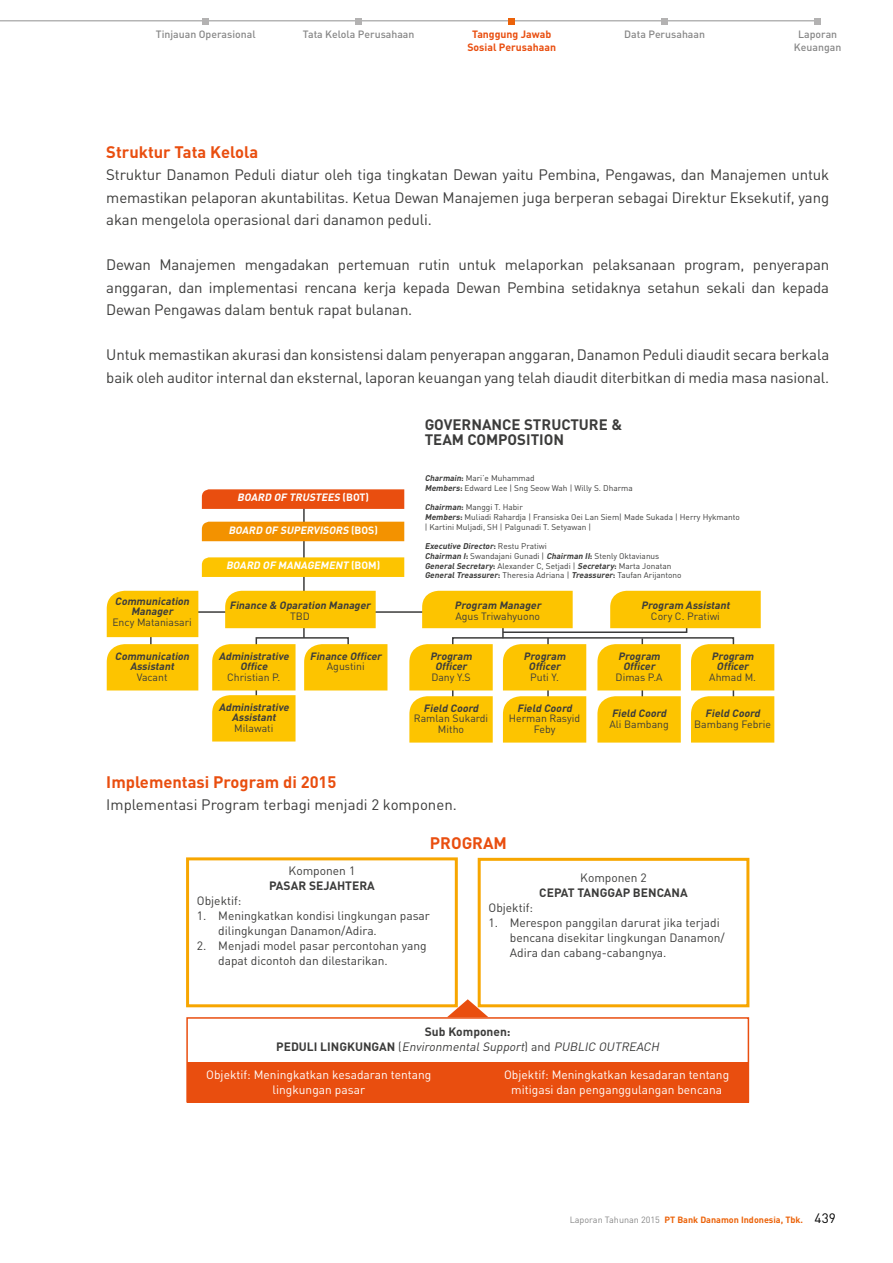
<style>
.page{position:relative;width:893px;height:1263px;background:#fff}
.page>*{position:absolute;margin:0;border:0;box-sizing:border-box;transform-origin:0 0}
.t1{font:700 16.5px "DIN Pro";color:#e94e0f}
.t2{font:15px/22.5px "DIN Pro";letter-spacing:-.01em;color:#3c3c3b;text-align:justify}
.t3{font:700 15px/15px "DIN Pro";color:#3c3c3b}
.t4{font:12px/15px "DIN Pro";color:#3c3c3b}
.t5{font:12px/15px "DIN Pro";color:#fff;text-align:center}
.t6{font:italic 12px/15px "DIN Pro";color:#3c3c3b;text-align:center}
.t7{font:700 12px "DIN Pro";color:#3c3c3b}
.t8{font:italic 700 10.5px/10.5px "DIN Pro";color:#3c3c3b;text-align:center}
.t9{font:10.5px/10.5px "DIN Pro";color:#3c3c3b;text-align:center}
.t10{font:500 10.5px/12.6px "DIN Pro";color:#878787;text-align:center}
.t11{font:italic 700 10.5px "DIN Pro";color:#fff}
.t12{font:700 10.5px/12.6px "DIN Pro";color:#e94e0f;text-align:center}
.t13{font:700 9px "DIN Pro";color:#eb6209}
.t14{font:8.25px/9.8px "DIN Pro";color:#3c3c3b}
.s1{font-style:normal}
.s2{font-weight:700;font-style:italic}
.s3{font-weight:700}
.s4{font-weight:700;font-style:normal}
.s5{font-weight:400;color:#878787}
.s6{font-weight:400;font-size:13.5px;color:#000}
</style>
<div class="page">
<hr style="left:0;top:21px;width:816px;height:1px;background:#909090">
<svg style="left:203px;top:18px;width:6px;height:6px"></svg>
<svg style="left:356px;top:18px;width:6px;height:6px"></svg>
<svg style="left:509px;top:18px;width:6px;height:6px"></svg>
<svg style="left:662px;top:18px;width:6px;height:6px"></svg>
<svg style="left:815px;top:18px;width:6px;height:6px"></svg>
<hr style="left:303px;top:500px;width:2px;height:138px;background:#3c3c3b">
<svg style="left:202px;top:489px;width:202px;height:20px;background:#e95214"></svg>
<div style="left:202px;top:522px;width:202px;height:19px;background:#f39200"></div>
<svg style="left:202px;top:557px;width:202px;height:20px;background:#fcc506"></svg>
<svg style="left:107px;top:591px;width:667px;height:152px"></svg>
<div style="left:186px;top:1017px;width:563px;height:85px;border:2px solid #e94e0f"></div>
<div style="left:186px;top:857px;width:272px;height:150px;border:3px solid #f7a600"></div>
<div style="left:478px;top:858px;width:271px;height:149px;border:3px solid #f7a600"></div>
<div style="left:187px;top:1062px;width:561px;height:41px;background:#e94e0f"></div>
<svg style="left:447px;top:999px;width:41px;height:18px"></svg>
<p class="t10" style="left:156px;top:28px;width:101px">Tinjauan Operasional</p>
<p class="t10" style="left:303px;top:28px;width:113px">Tata Kelola Perusahaan</p>
<p class="t12" style="left:467px;top:28px;width:90px">Tanggung Jawab<br>Sosial Perusahaan</p>
<p class="t10" style="left:624px;top:28px;width:82px">Data Perusahaan</p>
<p class="t10" style="left:794px;top:28px;width:49px">Laporan<br>Keuangan</p>
<p class="t1" style="left:106px;top:140px;width:154px">Struktur Tata Kelola</p>
<p class="t2" style="left:106px;top:163px;width:724px">Struktur Danamon Peduli diatur oleh tiga tingkatan Dewan yaitu Pembina, Pengawas, dan Manajemen untuk memastikan pelaporan akuntabilitas. Ketua Dewan Manajemen juga berperan sebagai Direktur Eksekutif, yang akan mengelola operasional dari danamon peduli.</p>
<p class="t2" style="left:106px;top:253px;width:724px">Dewan Manajemen mengadakan pertemuan rutin untuk melaporkan pelaksanaan program, penyerapan anggaran, dan implementasi rencana kerja kepada Dewan Pembina setidaknya setahun sekali dan kepada Dewan Pengawas dalam bentuk rapat bulanan.</p>
<p class="t2" style="left:106px;top:343px;width:724px">Untuk memastikan akurasi dan konsistensi dalam penyerapan anggaran, Danamon Peduli diaudit secara berkala baik oleh auditor internal dan eksternal, laporan keuangan yang telah diaudit diterbitkan di media masa nasional.</p>
<p class="t3" style="left:425px;top:416px;width:199px">GOVERNANCE STRUCTURE &amp;<br>TEAM COMPOSITION</p>
<p class="t8" style="left:115px;top:595px;width:78px">Communication<br>Manager</p>
<p class="t9" style="left:112px;top:616px;width:81px">Ency Mataniasari</p>
<p class="t8" style="left:115px;top:650px;width:78px">Communication<br>Assistant</p>
<p class="t9" style="left:137px;top:671px;width:32px">Vacant</p>
<p class="t11" style="left:237px;top:490px;width:133px">BOARD OF TRUSTEES <span class="s1">( B O T )</span></p>
<p class="t11" style="left:228px;top:523px;width:151px">BOARD OF SUPERVISORS <span class="s1">( B O S )</span></p>
<p class="t11" style="left:226px;top:558px;width:156px">BOARD OF MANAGEMENT <span class="s1">( B O M )</span></p>
<p class="t8" style="left:230px;top:599px;width:145px">Finance &amp; Oparation Manager</p>
<p class="t9" style="left:290px;top:610px;width:21px">TBD</p>
<p class="t14" style="left:425px;top:473px;width:210px"><span class="s2">Charmain</span><span class="s3">:</span> Mari’e Muhammad<br><span class="s2">Members</span><span class="s3">:</span> Edward Lee | Sng Seow Wah | Willy S. Dharma</p>
<p class="t14" style="left:425px;top:502px;width:317px"><span class="s2">Chairman</span><span class="s3">:</span> Manggi T. Habir<br><span class="s2">Members</span><span class="s3">:</span> Muliadi Rahardja | Fransiska Oei Lan Siem| Made Sukada | Herry Hykmanto | Kartini Muljadi, SH | Palgunadi T. Setyawan |</p>
<p class="t14" style="left:425px;top:541px;width:258px"><span class="s2">Executive Director</span><span class="s3">:</span> R e s t u P r a t i w i<br><span class="s2">Chairman I</span><span class="s3">:</span> Swandajani Gunadi | <span class="s2">Chairman II</span><span class="s3">:</span> Stenly Oktavianus <span class="s2">GeneralSecretary</span><span class="s3">:</span> Alexander C, Setjadi | <span class="s2">Secretary</span><span class="s3">:</span> Marta Jonatan <span class="s2">GeneralTreassurer</span><span class="s3">:</span> Theresia Adriana | <span class="s2">Treassurer</span><span class="s3">:</span> Taufan Arijantono</p>
<p class="t8" style="left:455px;top:599px;width:90px">Program Manager</p>
<p class="t9" style="left:455px;top:610px;width:86px">Agus Triwahyuono</p>
<p class="t8" style="left:641px;top:599px;width:93px">Program Assistant</p>
<p class="t9" style="left:651px;top:610px;width:70px">Cory C. Pratiwi</p>
<p class="t8" style="left:219px;top:650px;width:74px">Administrative<br>Office</p>
<p class="t9" style="left:227px;top:671px;width:55px">Christian P.</p>
<p class="t8" style="left:219px;top:701px;width:74px">Administrative<br>Assistant</p>
<p class="t9" style="left:234px;top:722px;width:41px">Milawati</p>
<p class="t8" style="left:310px;top:650px;width:76px">Finance Officer</p>
<p class="t9" style="left:327px;top:661px;width:39px">Agustini</p>
<p class="t8" style="left:430px;top:650px;width:46px">Program<br>Officer</p>
<p class="t9" style="left:431px;top:671px;width:41px">Dany Y.S</p>
<p class="t8" style="left:424px;top:702px;width:59px">Field Coord</p>
<p class="t9" style="left:414px;top:713px;width:76px">Ramlan Sukardi<br>Mitho</p>
<p class="t8" style="left:524px;top:650px;width:46px">Program<br>Officer</p>
<p class="t9" style="left:530px;top:671px;width:30px">Puti Y.</p>
<p class="t8" style="left:517px;top:702px;width:59px">Field Coord</p>
<p class="t9" style="left:509px;top:713px;width:73px">Herman Rasyid<br>Feby</p>
<p class="t8" style="left:618px;top:650px;width:46px">Program<br>Officer</p>
<p class="t9" style="left:616px;top:671px;width:49px">Dimas P.A</p>
<p class="t8" style="left:612px;top:707px;width:59px">Field Coord</p>
<p class="t9" style="left:609px;top:718px;width:61px">Ali Bambang</p>
<p class="t8" style="left:712px;top:650px;width:46px">Program<br>Officer</p>
<p class="t9" style="left:709px;top:671px;width:48px">Ahmad M.</p>
<p class="t8" style="left:705px;top:707px;width:59px">Field Coord</p>
<p class="t9" style="left:694px;top:718px;width:78px">Bambang Febrie</p>
<p class="t1" style="left:106px;top:770px;width:232px">Implementasi Program di 2015</p>
<p class="t2" style="left:106px;top:793px;width:352px">Implementasi Program terbagi menjadi 2 komponen.</p>
<p class="t1" style="left:430px;top:832px;width:78px">PROGRAM</p>
<p class="t4" style="left:289px;top:863px;width:68px">Komponen 1</p>
<p class="t7" style="left:269px;top:878px;width:107px">PASAR SEJAHTERA</p>
<p class="t4" style="left:197px;top:893px;width:46px">Objektif:</p>
<p class="t4" style="left:218px;top:908px;width:213px;text-indent:-21px">1. Meningkatkan kondisi lingkungan pasar dilingkungan Danamon/Adira.</p>
<p class="t4" style="left:218px;top:938px;width:210px;text-indent:-21px">2. Menjadi model pasar percontohan yang dapat dicontoh dan dilestarikan.</p>
<p class="t4" style="left:580px;top:870px;width:68px">Komponen 2</p>
<p class="t7" style="left:539px;top:885px;width:150px">CEPAT TANGGAP BENCANA</p>
<p class="t4" style="left:489px;top:900px;width:46px">Objektif:</p>
<p class="t4" style="left:510px;top:915px;width:217px;text-indent:-21px">1. Merespon panggilan darurat jika terjadi bencana disekitar lingkungan Danamon/<br>Adira dan cabang-cabangnya.</p>
<p class="t6" style="left:276px;top:1024px;width:387px"><span class="s4">Sub Komponen:<br>P E D U L I L I N G KU N GA N</span> <span class="s1">(</span> EnvironmentalSupport<span class="s1">) a n d</span> PUBLIC OUTREACH</p>
<p class="t5" style="left:206px;top:1067px;width:226px">Objektif: Meningkatkan kesadaran tentang lingkungan pasar</p>
<p class="t5" style="left:504px;top:1067px;width:226px">Objektif: Meningkatkan kesadaran tentang mitigasi dan penganggulangan bencana</p>
<p class="t13" style="left:570px;top:1213px;width:268px"><span class="s5">Laporan Tahunan 2015</span> PT Bank Danamon Indonesia, Tbk. <span class="s6">439</span></p>
</div>
